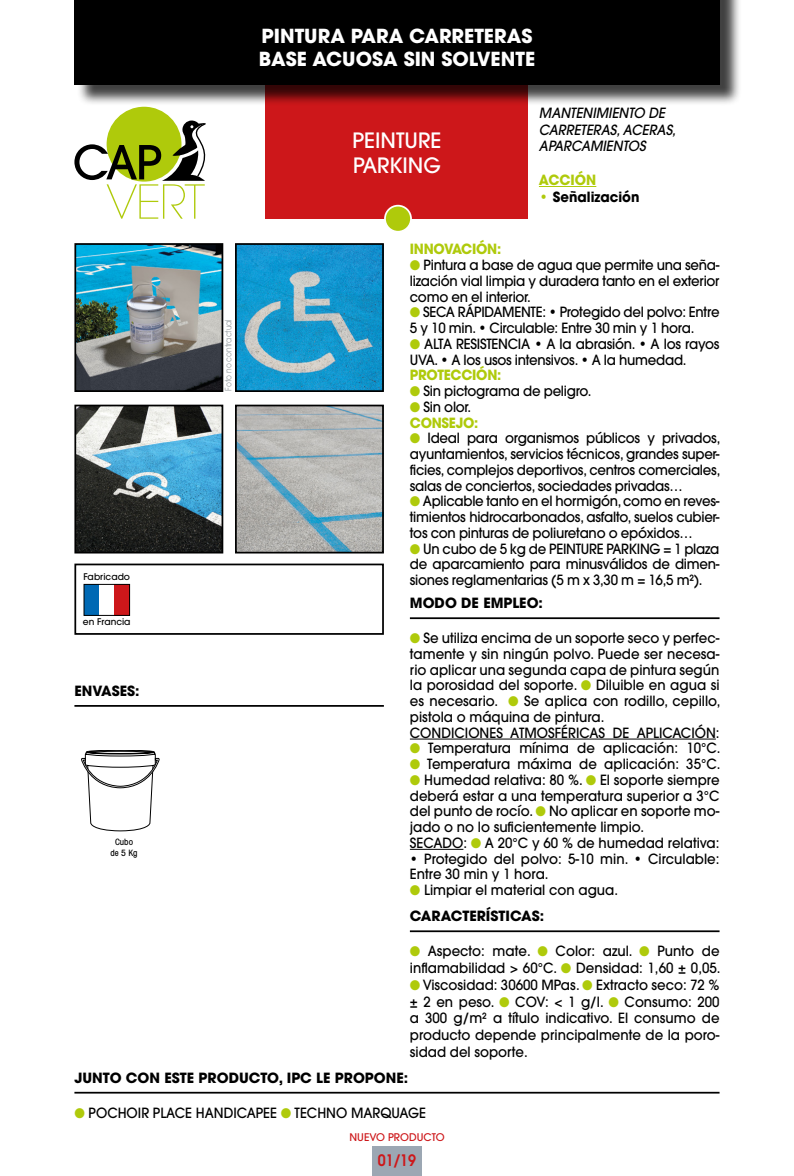
<style>
.page{position:relative;width:794px;height:1176px;background:#fff}
.page>*{position:absolute;margin:0;border:0;box-sizing:border-box;transform-origin:0 0}
.t1{font:500 21px "Avant Garde";color:#fff}
.t2{font:700 19.25px "Avant Garde";color:#fff}
.t3{font:600 15.75px "Avant Garde";color:#cd171a;scale:.9 1}
.t4{font:500 14px/15.8px "Avant Garde";color:#000;text-align:justify;scale:.95 1}
.t5{font:500 14px/15.8px "Avant Garde";letter-spacing:-.02em;color:#000;scale:.95 1}
.t6{font:700 14px "Avant Garde";color:#000}
.t7{font:italic 500 14px/16.8px "Avant Garde";color:#000;scale:.95 1}
.t8{font:700 14px "Avant Garde";letter-spacing:-.02em;color:#afca0b;scale:.95 1}
.t9{font:700 14px "Avant Garde";color:#000;scale:.95 1}
.t10{font:500 10.5px "Avant Garde";color:#cd171a}
.t11{font:500 9.1px "Avant Garde";color:#000}
.t12{font:8.75px "Avant Garde";color:#91989c;scale:.85 1}
.t13{font:500 condensed 8.75px "Avant Garde";color:#000}
.s1{color:#afca0b}
</style>
<div class="page">
<div style="left:266px;top:79px;width:262px;height:140px;background:#cd171a"></div>
<div style="left:74px;top:563px;width:310px;height:72px;border:2px solid #000"></div>
<div style="left:372px;top:1146px;width:50px;height:30px;background:#9ca7b3"></div>
<div style="left:107px;top:107px;width:74px;height:75px;background:#afca0b;border-radius:50%"></div>
<svg style="left:74px;top:121px;width:132px;height:98px"></svg>
<div style="left:385px;top:206px;width:26px;height:26px;background:#afca0b;border-radius:50%"></div>
<div style="left:384px;top:205px;width:28px;height:28px;border:2px solid #fff;border-radius:50%"></div>
<div style="left:77px;top:0;width:664px;height:106px;background:#000;opacity:.75"></div>
<div style="left:74px;top:0;width:645px;height:84px;background:#000"></div>
<hr style="left:539px;top:186px;width:57px;height:1px;background:#afca0b">
<div style="left:84px;top:584px;width:15px;height:31px;background:#0069b4"></div>
<div style="left:114px;top:584px;width:16px;height:31px;background:#cd171a"></div>
<div style="left:84px;top:584px;width:46px;height:32px;border:1px solid #000"></div>
<hr style="left:410px;top:739px;width:306px;height:1px;background:#000">
<hr style="left:410px;top:849px;width:53px;height:1px;background:#000">
<hr style="left:74px;top:705px;width:310px;height:2px;background:#000">
<hr style="left:410px;top:617px;width:309px;height:2px;background:#000">
<hr style="left:410px;top:930px;width:309px;height:2px;background:#000">
<hr style="left:74px;top:1092px;width:645px;height:1px;background:#000">
<img style="left:77px;top:246px;width:143px;height:143px">
<div style="left:74px;top:243px;width:149px;height:149px;border:2px solid #000"></div>
<img style="left:77px;top:408px;width:143px;height:142px">
<div style="left:74px;top:405px;width:149px;height:148px;border:2px solid #000"></div>
<img style="left:238px;top:246px;width:143px;height:143px">
<div style="left:235px;top:243px;width:149px;height:149px;border:2px solid #000"></div>
<img style="left:238px;top:408px;width:143px;height:142px">
<div style="left:235px;top:405px;width:149px;height:148px;border:2px solid #000"></div>
<svg style="left:81px;top:750px;width:78px;height:81px"></svg>
<p class="t2" style="left:262px;top:23px;width:272px">PINTURA PARA CARRETERAS</p>
<p class="t2" style="left:259px;top:46px;width:278px">BASE ACUOSA SIN SOLVENTE</p>
<p class="t11" style="left:83px;top:571px;width:48px">Fabricado</p>
<p class="t11" style="left:83px;top:616px;width:49px">en Francia</p>
<p class="t6" style="left:74px;top:682px;width:67px">ENVASES:</p>
<p class="t13" style="left:115px;top:836px;width:19px">Cubo</p>
<p class="t13" style="left:110px;top:847px;width:29px">de 5 Kg</p>
<p class="t12" style="left:223px;top:391px;width:86px;rotate:-90deg">Foto no contractual</p>
<p class="t1" style="left:352px;top:128px;width:90px">PEINTURE</p>
<p class="t1" style="left:353px;top:153px;width:89px">PARKING</p>
<p class="t7" style="left:539px;top:104px;width:146px">MANTENIMIENTO DE<br>CARRETERAS, ACERAS,<br>APARCAMIENTOS</p>
<p class="t8" style="left:539px;top:171px;width:62px">ACCIÓN</p>
<p class="t9" style="left:539px;top:188px;width:107px"><span class="s1">•</span> Señalización</p>
<p class="t8" style="left:410px;top:240px;width:98px">INNOVACIÓN:</p>
<p class="t4" style="left:410px;top:257px;width:327px"><span class="s1">●</span> Pintura a base de agua que permite una seña&shy;lización vial limpia y duradera tanto en el exterior como en el interior.</p>
<p class="t5" style="left:410px;top:304px;width:327px"><span class="s1">●</span> SECA RÁPIDAMENTE: • Protegido del polvo: Entre<br>5 y 10 min. • Circulable: Entre 30 min y 1 hora.</p>
<p class="t5" style="left:410px;top:336px;width:327px"><span class="s1">●</span> ALTA RESISTENCIA • A la abrasión. • A los rayos<br>UVA. • A los usos intensivos. • A la humedad.</p>
<p class="t8" style="left:410px;top:366px;width:98px">PROTECCIÓN:</p>
<p class="t5" style="left:410px;top:383px;width:193px"><span class="s1">●</span> Sin pictograma de peligro.</p>
<p class="t4" style="left:410px;top:399px;width:66px"><span class="s1">●</span> Sin olor.</p>
<p class="t8" style="left:410px;top:413px;width:74px">CONSEJO:</p>
<p class="t4" style="left:410px;top:430px;width:328px"><span class="s1">●</span> Ideal para organismos públicos y privados, ayuntamientos, servicios técnicos, grandes super&shy;ficies, complejos deportivos, centros comerciales, salas de conciertos, sociedades privadas…</p>
<p class="t4" style="left:410px;top:493px;width:327px"><span class="s1">●</span> Aplicable tanto en el hormigón, como en reves&shy;timientos hidrocarbonados, asfalto, suelos cubier&shy;tos con pinturas de poliuretano o epóxidos…</p>
<p class="t4" style="left:410px;top:540px;width:327px"><span class="s1">●</span> Un cubo de 5 kg de PEINTURE PARKING = 1 plaza de aparcamiento para minusválidos de dimen&shy;siones reglamentarias (5 m x 3,30 m = 16,5 m²).</p>
<p class="t6" style="left:410px;top:594px;width:135px">MODO DE EMPLEO:</p>
<p class="t4" style="left:410px;top:630px;width:328px"><span class="s1">●</span> Se utiliza encima de un soporte seco y perfec&shy;tamente y sin ningún polvo. Puede ser necesa&shy;rio aplicar una segunda capa de pintura según la porosidad del soporte. <span class="s1">●</span> Diluible en agua si es necesario. <span class="s1">●</span> Se aplica con rodillo, cepillo, pistola o máquina de pintura.</p>
<p class="t4" style="left:410px;top:725px;width:327px">CONDICIONES ATMOSFÉRICAS DE APLICACIÓN:</p>
<p class="t4" style="left:410px;top:740px;width:328px"><span class="s1">●</span> Temperatura mínima de aplicación: 10°C.</p>
<p class="t4" style="left:410px;top:756px;width:328px"><span class="s1">●</span> Temperatura máxima de aplicación: 35°C.</p>
<p class="t4" style="left:410px;top:772px;width:327px"><span class="s1">●</span> Humedad relativa: 80 %. <span class="s1">●</span> El soporte siempre deberá estar a una temperatura superior a 3°C del punto de rocío. <span class="s1">●</span> No aplicar en soporte mo&shy;jado o no lo suficientemente limpio.</p>
<p class="t4" style="left:410px;top:835px;width:327px">SECADO: <span class="s1">●</span> A 20°C y 60 % de humedad relativa:</p>
<p class="t4" style="left:410px;top:851px;width:327px">• Protegido del polvo: 5-10 min. • Circulable:<br>Entre 30 min y 1 hora.</p>
<p class="t4" style="left:410px;top:882px;width:221px"><span class="s1">●</span> Limpiar el material con agua.</p>
<p class="t6" style="left:410px;top:907px;width:136px">CARACTERÍSTICAS:</p>
<p class="t4" style="left:410px;top:942px;width:328px;line-height:16.8px"><span class="s1">●</span> Aspecto: mate. <span class="s1">●</span> Color: azul. <span class="s1">●</span> Punto de inflamabilidad &gt; 60°C. <span class="s1">●</span> Densidad: 1,60 ± 0,05.</p>
<p class="t4" style="left:410px;top:976px;width:327px;line-height:16.8px"><span class="s1">●</span> Viscosidad: 30600 MPas. <span class="s1">●</span> Extracto seco: 72 % ± 2 en peso. <span class="s1">●</span> COV: &lt; 1 g/l. <span class="s1">●</span> Consumo: 200 a 300 g/m² a título indicativo. El consumo de producto depende principalmente de la poro&shy;sidad del soporte.</p>
<p class="t6" style="left:74px;top:1068px;width:335px">JUNTO CON ESTE PRODUCTO, IPC LE PROPONE:</p>
<p class="t4" style="left:74px;top:1104px;width:372px"><span class="s1">●</span> POCHOIR PLACE HANDICAPEE <span class="s1">●</span> TECHNO MARQUAGE</p>
<p class="t10" style="left:349px;top:1131px;width:97px">NUEVO PRODUCTO</p>
<p class="t3" style="left:378px;top:1150px;width:44px">01/19</p>
</div>
